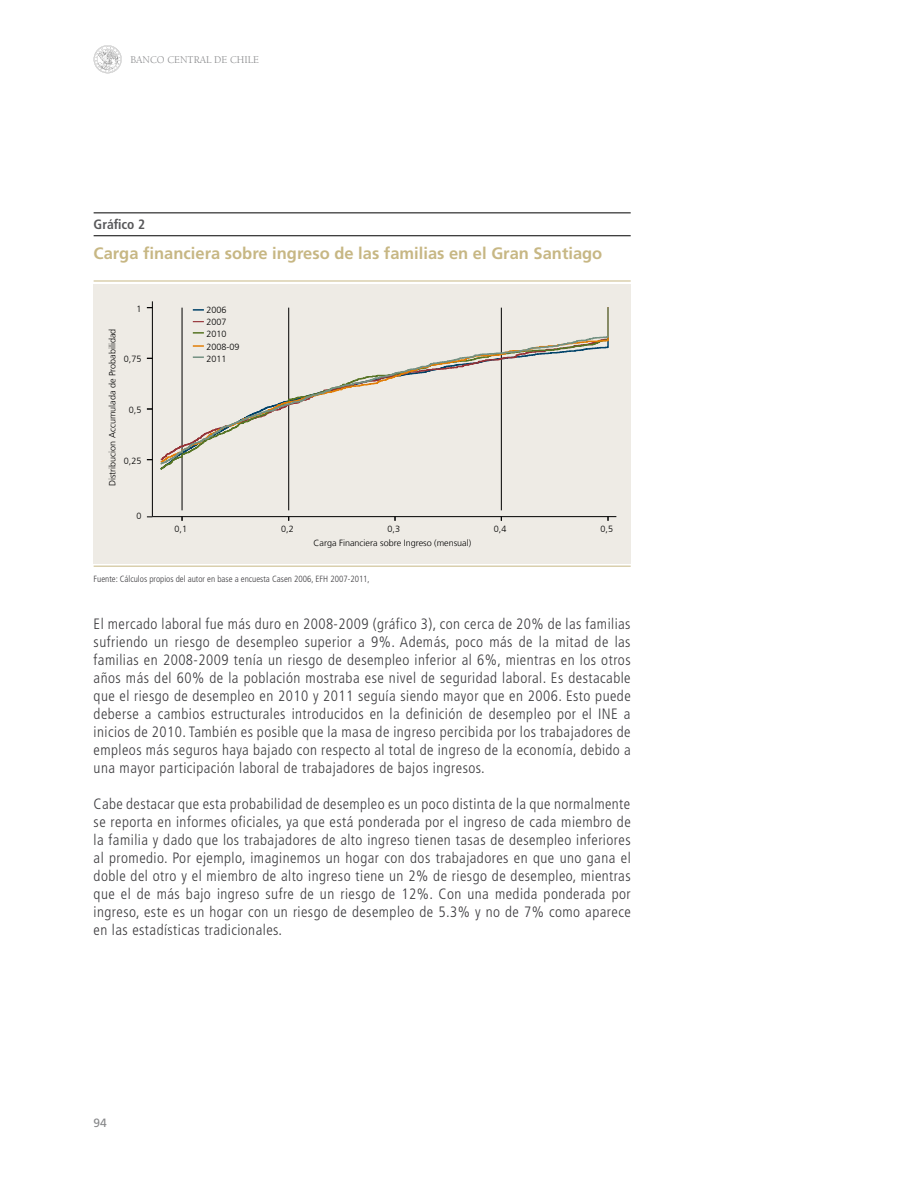
<style>
.page{position:relative;width:915px;height:1191px;background:#fff}
.page>*{position:absolute;margin:0;border:0;box-sizing:border-box;transform-origin:0 0}
.t1{font:700 16.5px "Frutiger LT Std";color:#c7b784}
.t2{font:300 condensed 15px/18px "Frutiger LT Std";letter-spacing:.03em;color:#3e3d40;text-align:justify}
.t3{font:700 condensed 13.5px "Frutiger LT Std";color:#58585a}
.t4{font:12px "Frutiger LT Std";color:#87888a}
.t5{font:10.5px "Berkeley LT";color:#87888a}
.t6{font:300 9px/12.3px "Frutiger LT";color:#000}
.t7{font:300 condensed 9px "Frutiger LT Std";color:#3e3d40}
</style>
<div class="page">
<svg style="left:94px;top:45px;width:28px;height:28px"></svg>
<div style="left:94px;top:284px;width:536px;height:280px;background:#eeebe5"></div>
<hr style="left:94px;top:213px;width:536px;height:1px;background:#000">
<hr style="left:94px;top:235px;width:536px;height:1px;background:#000">
<hr style="left:94px;top:281px;width:536px;height:1px;background:#c7b784">
<hr style="left:182px;top:308px;width:1px;height:202px;background:#000">
<hr style="left:288px;top:308px;width:1px;height:202px;background:#000">
<hr style="left:501px;top:308px;width:1px;height:202px;background:#000">
<svg style="left:160px;top:307px;width:449px;height:158px"></svg>
<hr style="left:152px;top:301px;width:1px;height:215px;background:#000">
<hr style="left:152px;top:516px;width:464px;height:1px;background:#000">
<hr style="left:94px;top:566px;width:536px;height:1px;background:#c7b784">
<p class="t5" style="left:130px;top:54px;width:130px">BANCO CENTRAL DE CHILE</p>
<p class="t3" style="left:94px;top:217px;width:53px">Gráfico 2</p>
<p class="t1" style="left:94px;top:243px;width:510px">Carga financiera sobre ingreso de las familias en el Gran Santiago</p>
<p class="t6" style="left:106px;top:486px;width:159px;rotate:-90deg">Distribucion Accumulada de Probabilidad</p>
<p class="t6" style="left:136px;top:303px;width:7px">1</p>
<p class="t6" style="left:124px;top:353px;width:19px">0,75</p>
<p class="t6" style="left:129px;top:404px;width:14px">0,5</p>
<p class="t6" style="left:124px;top:454px;width:19px">0,25</p>
<p class="t6" style="left:136px;top:509px;width:7px">0</p>
<p class="t6" style="left:206px;top:304px;width:22px">2006<br>2007</p>
<p class="t6" style="left:206px;top:340px;width:35px">2008-09</p>
<p class="t6" style="left:206px;top:328px;width:22px">2010</p>
<p class="t6" style="left:206px;top:353px;width:22px">2011</p>
<p class="t6" style="left:174px;top:523px;width:14px">0,1</p>
<p class="t6" style="left:281px;top:523px;width:14px">0,2</p>
<p class="t6" style="left:387px;top:523px;width:14px">0,3</p>
<p class="t6" style="left:493px;top:523px;width:14px">0,4</p>
<p class="t6" style="left:600px;top:523px;width:14px">0,5</p>
<p class="t6" style="left:313px;top:536px;width:159px">Carga Financiera sobre Ingreso (mensual)</p>
<p class="t7" style="left:94px;top:574px;width:277px">Fuente: Cálculos propios del autor en base a encuesta Casen 2006, EFH 2007-2011,</p>
<p class="t2" style="left:94px;top:615px;width:538px">El mercado laboral fue más duro en 2008-2009 (gráfico 3), con cerca de 20% de las familias sufriendo un riesgo de desempleo superior a 9%. Además, poco más de la mitad de las familias en 2008-2009 tenía un riesgo de desempleo inferior al 6%, mientras en los otros años más del 60% de la población mostraba ese nivel de seguridad laboral. Es destacable que el riesgo de desempleo en 2010 y 2011 seguía siendo mayor que en 2006. Esto puede deberse a cambios estructurales introducidos en la definición de desempleo por el INE a inicios de 2010. También es posible que la masa de ingreso percibida por los trabajadores de empleos más seguros haya bajado con respecto al total de ingreso de la economía, debido a una mayor participación laboral de trabajadores de bajos ingresos.</p>
<p class="t2" style="left:94px;top:795px;width:538px">Cabe destacar que esta probabilidad de desempleo es un poco distinta de la que normalmente se reporta en informes oficiales, ya que está ponderada por el ingreso de cada miembro de la familia y dado que los trabajadores de alto ingreso tienen tasas de desempleo inferiores al promedio. Por ejemplo, imaginemos un hogar con dos trabajadores en que uno gana el doble del otro y el miembro de alto ingreso tiene un 2% de riesgo de desempleo, mientras que el de más bajo ingreso sufre de un riesgo de 12%. Con una medida ponderada por ingreso, este es un hogar con un riesgo de desempleo de 5.3% y no de 7% como aparece en las estadísticas tradicionales.</p>
<p class="t4" style="left:94px;top:1116px;width:15px">94</p>
</div>
